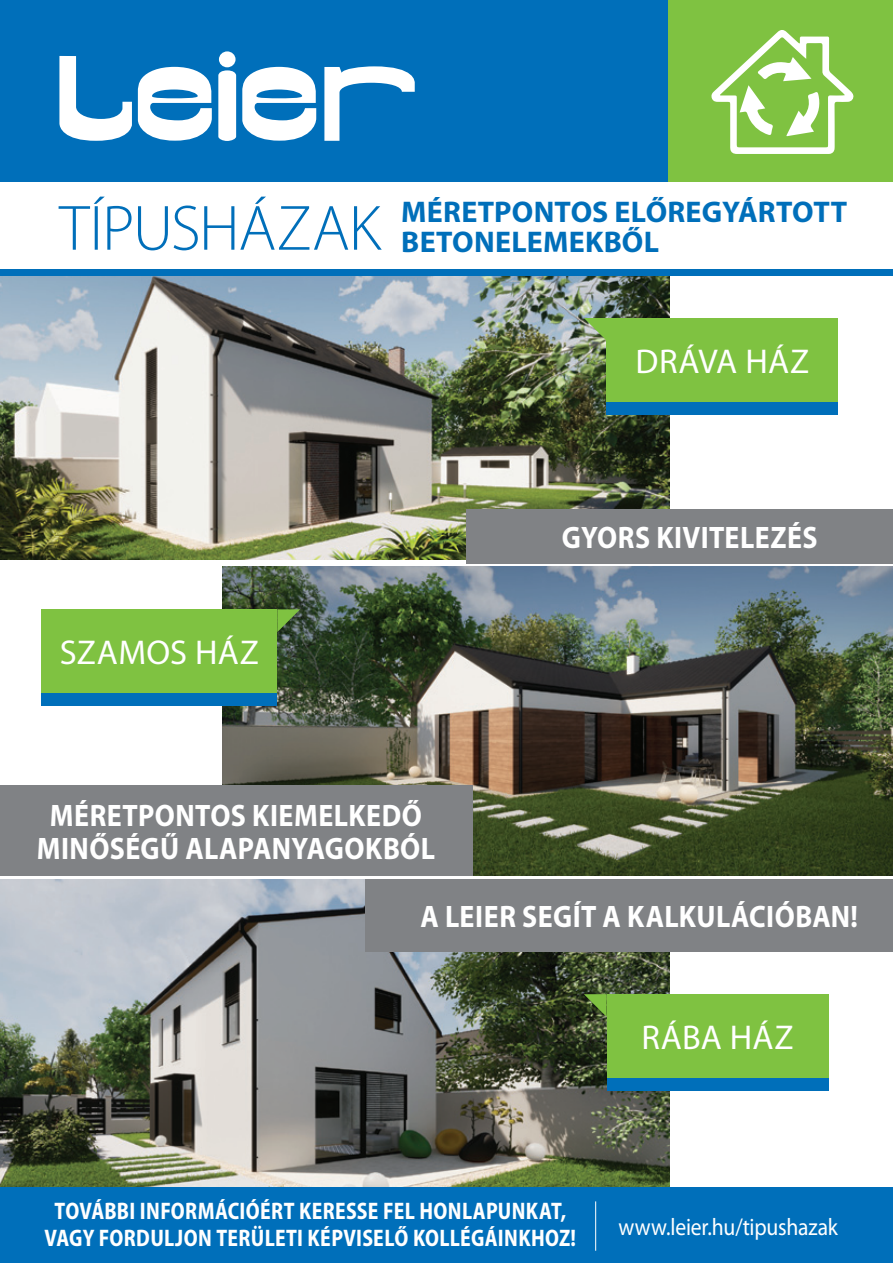
<style>
.page{position:relative;width:893px;height:1263px;background:#fff}
.page>*{position:absolute;margin:0;border:0;box-sizing:border-box;transform-origin:0 0}
.t1{font:34.5px "Myriad Pro";letter-spacing:.005em;color:#fff}
.t2{font:700 31.2px/33px "Myriad Pro";letter-spacing:.015em;color:#fff;text-align:center;scale:.9 1}
.t3{font:700 30px/30px "Myriad Pro";letter-spacing:.01em;color:#006fba}
.t4{font:700 semi-condensed 24px/27px "Myriad Pro";letter-spacing:.015em;color:#fff;text-align:center;scale:.9 1}
.t5{font:24px "Myriad Pro";letter-spacing:-.01em;color:#fff;scale:.9 1}
.s1{font-weight:300;font-size:64.5px}
</style>
<div class="page">
<div style="left:0;top:0;width:893px;height:182px;background:#006fba"></div>
<div style="left:668px;top:0;width:225px;height:182px;background:#7fc241"></div>
<svg style="left:59px;top:51px;width:356px;height:90px"></svg>
<img style="left:0;top:275px;width:669px;height:284px">
<img style="left:0;top:879px;width:669px;height:308px">
<img style="left:222px;top:567px;width:671px;height:309px">
<div style="left:466px;top:509px;width:427px;height:55px;background:#808285"></div>
<div style="left:365px;top:879px;width:528px;height:73px;background:#808285"></div>
<div style="left:0;top:785px;width:473px;height:91px;background:#808285"></div>
<div style="left:0;top:269px;width:893px;height:6px;background:#006fba"></div>
<div style="left:0;top:1187px;width:893px;height:76px;background:#006fba"></div>
<div style="left:607px;top:318px;width:231px;height:84px;background:#7fc241"></div>
<div style="left:42px;top:609px;width:235px;height:84px;background:#7fc241"></div>
<div style="left:607px;top:994px;width:221px;height:84px;background:#7fc241"></div>
<hr style="left:595px;top:1201px;width:1px;height:50px;background:#fff">
<svg style="left:584px;top:318px;width:23px;height:23px"></svg>
<svg style="left:584px;top:994px;width:23px;height:23px"></svg>
<svg style="left:277px;top:609px;width:23px;height:23px"></svg>
<svg style="left:711px;top:30px;width:143px;height:124px"></svg>
<div style="left:607px;top:402px;width:231px;height:13px;background:#006fba"></div>
<div style="left:42px;top:693px;width:235px;height:13px;background:#006fba"></div>
<div style="left:607px;top:1078px;width:221px;height:13px;background:#006fba"></div>
<p class="t3" style="left:59px;top:196px;width:789px;text-indent:342px">MÉRETPONTOS ELŐREGYÁRTOTT<br><span class="s1">TÍPUSHÁZAK</span> BETONELEMEKBŐL</p>
<h1 class="t1" style="left:636px;top:340px;width:175px">DRÁVA HÁZ</h1>
<h1 class="t1" style="left:60px;top:631px;width:201px">SZAMOS HÁZ</h1>
<h2 class="t2" style="left:37px;top:797px;width:444px">MÉRETPONTOS KIEMELKEDŐ<br>MINŐSÉGŰ ALAPANYAGOKBÓL</h2>
<h2 class="t2" style="left:562px;top:520px;width:286px">GYORS KIVITELEZÉS</h2>
<h2 class="t2" style="left:420px;top:899px;width:488px">A LEIER SEGÍT A KALKULÁCIÓBAN!</h2>
<h1 class="t1" style="left:641px;top:1016px;width:154px">RÁBA HÁZ</h1>
<p class="t4" style="left:44px;top:1197px;width:592px">TOVÁBBI INFORMÁCIÓÉRT KERESSE FEL HONLAPUNKAT,<br>VAGY FORDULJON TERÜLETI KÉPVISELŐ KOLLÉGÁINKHOZ!</p>
<p class="t5" style="left:618px;top:1212px;width:246px">www.leier.hu/tipushazak</p>
</div>
